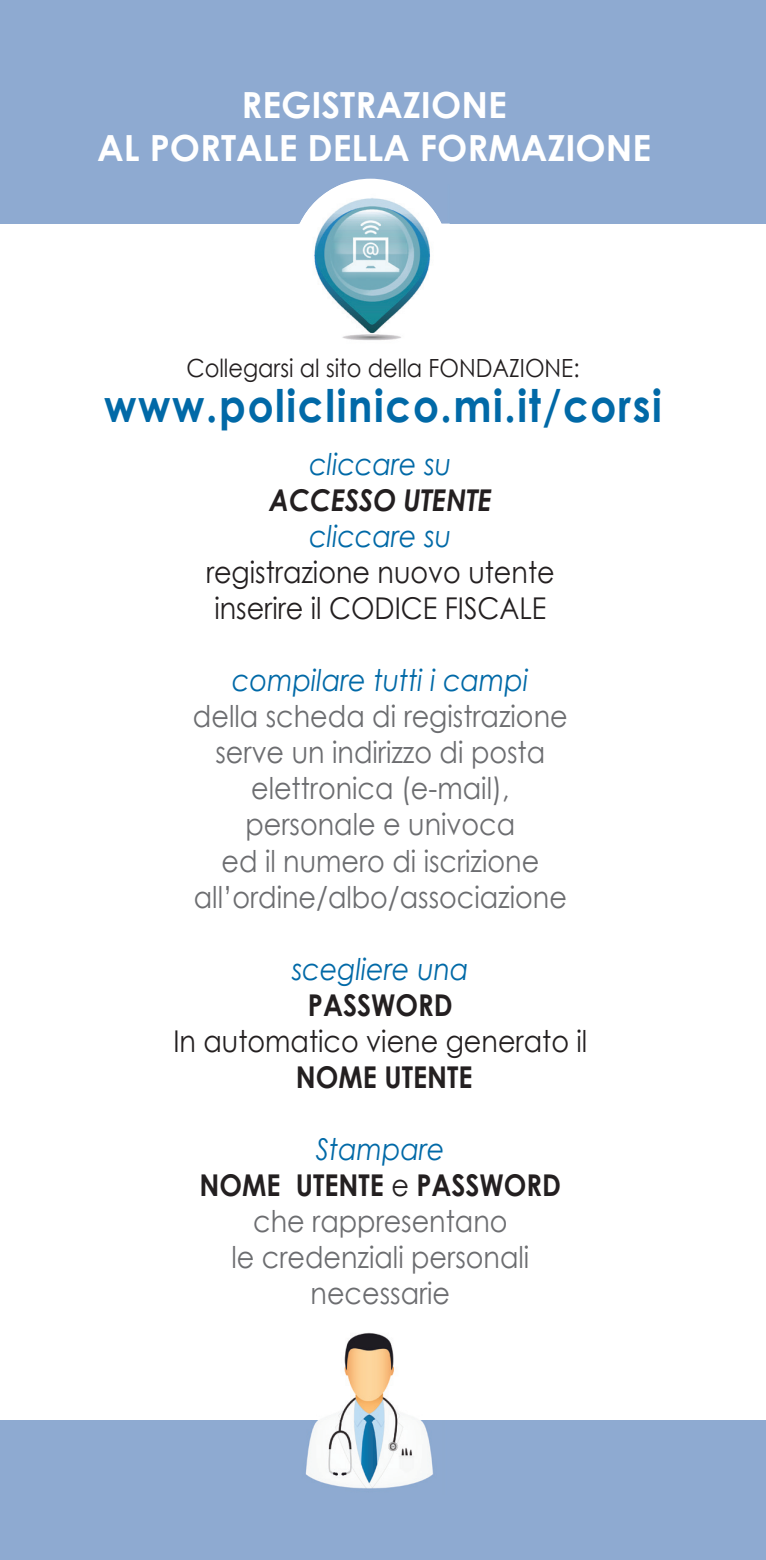
<style>
.page{position:relative;width:766px;height:1560px;background:#fff}
.page>*{position:absolute;margin:0;border:0;box-sizing:border-box;transform-origin:0 0}
.t1{font:700 45px "Century Gothic";letter-spacing:.04em;color:#0169a7;scale:.9 1}
.t2{font:700 36px/43.2px "Century Gothic";color:#fff;text-align:center}
.t3{font:30px/36px "Century Gothic";color:#6c6d70;text-align:center;scale:.9 1}
.t4{font:30px/36px "Century Gothic";color:#231f20;scale:.9 1}
.t5{font:italic 30px "Century Gothic";color:#0169a7;scale:.9 1}
.t6{font:700 30px "Century Gothic";color:#231f20;scale:.9 1}
.t7{font:italic 700 30px "Century Gothic";color:#231f20;scale:.9 1}
.t8{font:25px "Century Gothic";color:#231f20;scale:.9 1}
.s1{font-style:italic;color:#0169a7}
.s2{font-weight:700;color:#231f20}
.s3{color:#231f20}
</style>
<div class="page">
<div style="left:0;top:1419px;width:765px;height:140px;background:#8eaad1"></div>
<img style="left:298px;top:1332px;width:148px;height:157px">
<div style="left:0;top:0;width:765px;height:223px;background:#8eaad1"></div>
<img style="left:342px;top:335px;width:59px;height:5px">
<img style="left:298px;top:184px;width:151px;height:151px">
<p class="t2" style="left:97px;top:82px;width:555px">REGISTRAZIONE<br>AL PORTALE DELLA FORMAZIONE</p>
<p class="t8" style="left:186px;top:352px;width:438px">Collegarsi al sito della FONDAZIONE:</p>
<h1 class="t1" style="left:104px;top:377px;width:621px">www.policlinico.mi.it/corsi</h1>
<p class="t5" style="left:309px;top:446px;width:159px">cliccare su</p>
<p class="t7" style="left:269px;top:481px;width:249px">ACCESSO UTENTE</p>
<p class="t5" style="left:309px;top:518px;width:159px">cliccare su</p>
<p class="t4" style="left:206px;top:554px;width:389px">registrazione nuovo utente inserire il CODICE FISCALE</p>
<p class="t5" style="left:232px;top:662px;width:330px">compilare tutti i campi</p>
<p class="t3" style="left:193px;top:698px;width:418px">della scheda di registrazione serve un indirizzo di posta elettronica (e-mail), personale e univoca<br>ed il numero di iscrizione all’ordine/albo/associazione</p>
<p class="t5" style="left:292px;top:950px;width:198px">scegliere una</p>
<p class="t6" style="left:308px;top:985px;width:162px">PASSWORD</p>
<p class="t4" style="left:173px;top:1022px;width:461px">In automatico viene generato il</p>
<p class="t6" style="left:296px;top:1057px;width:198px">NOME UTENTE</p>
<p class="t3" style="left:199px;top:1130px;width:403px"><span class="s1">Stampare<br></span><span class="s2">NOME UTENTE</span> <span class="s3">e</span> <span class="s2">PASSWORD </span>che rappresentano<br>le credenziali personali necessarie</p>
</div>
